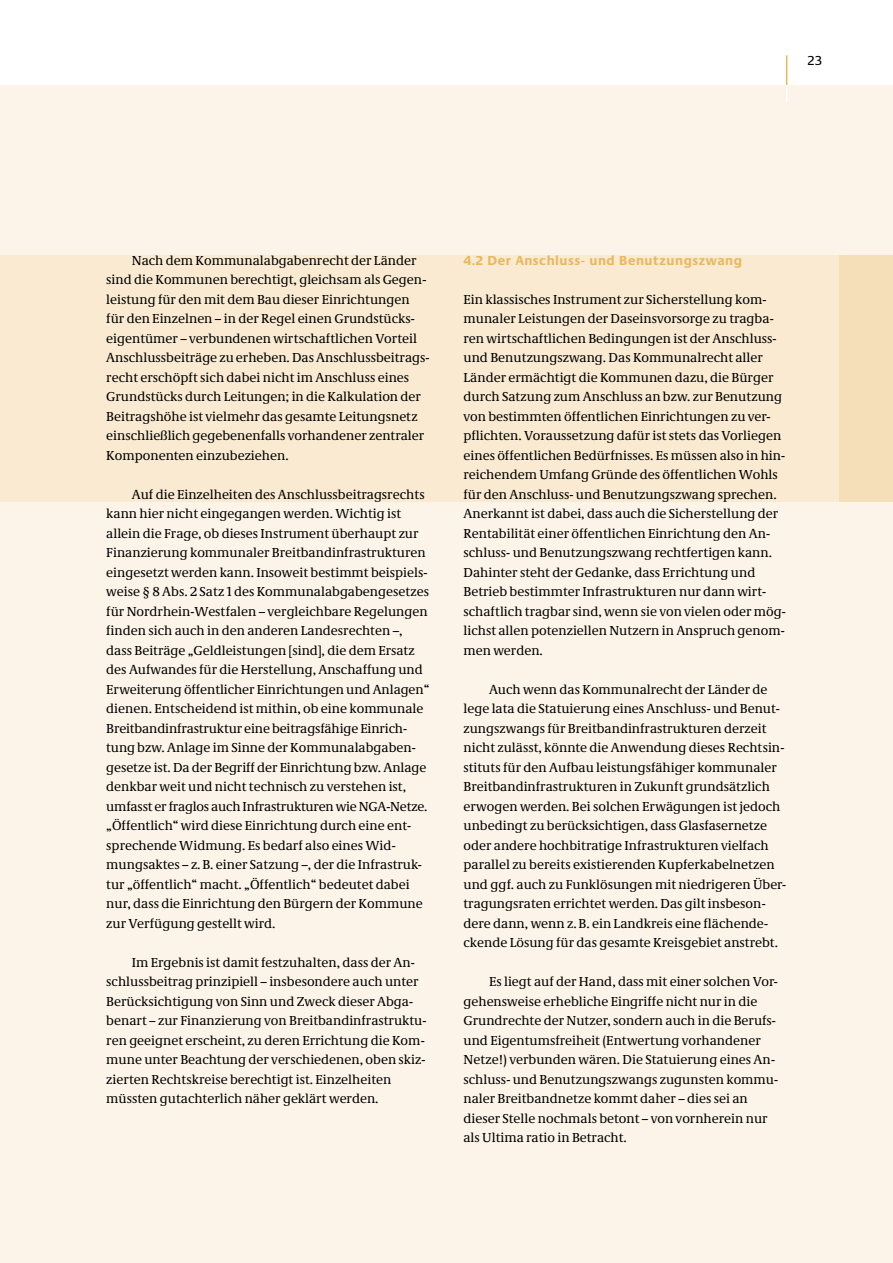
<style>
.page{position:relative;width:893px;height:1263px;background:#fff}
.page>*{position:absolute;margin:0;border:0;box-sizing:border-box;transform-origin:0 0}
.t1{font:13.5px/19.5px "Neue Demos";color:#000}
.t2{font:700 13.5px "Neue Praxis";letter-spacing:.04em;color:#e8b85e}
.t3{font:13.5px "Neue Praxis";color:#000}
</style>
<div class="page">
<div style="left:0;top:85px;width:893px;height:1178px;background:#fcf4e8"></div>
<div style="left:0;top:255px;width:893px;height:247px;background:#f9ead1"></div>
<div style="left:840px;top:255px;width:53px;height:247px;background:#f5dfb9"></div>
<hr style="left:786px;top:55px;width:1px;height:30px;background:#e8b85e">
<svg style="left:786px;top:85px;width:1px;height:17px"></svg>
<p class="t3" style="left:808px;top:53px;width:16px">23</p>
<p class="t1" style="left:106px;top:250px;width:324px;text-indent:26px">Nach dem Kommunalabgabenrecht der Länder sind die Kommunen berechtigt, gleichsam als Gegen&shy;leistung für den mit dem Bau dieser Einrichtungen für den Einzelnen – in der Regel einen Grundstücks&shy;eigentümer – verbundenen wirtschaftlichen Vorteil Anschlussbeiträge zu erheben. Das Anschlussbeitrags&shy;recht erschöpft sich dabei nicht im Anschluss eines Grundstücks durch Leitungen; in die Kalkulation der Beitragshöhe ist vielmehr das gesamte Leitungsnetz einschließlich gegebenenfalls vorhandener zentraler Komponenten einzubeziehen.</p>
<p class="t1" style="left:106px;top:484px;width:325px;text-indent:26px">Auf die Einzelheiten des Anschlussbeitragsrechts kann hier nicht eingegangen werden. Wichtig ist allein die Frage, ob dieses Instrument überhaupt zur Finanzierung kommunaler Breitbandinfrastrukturen eingesetzt werden kann. Insoweit bestimmt beispiels&shy;weise § 8 Abs. 2 Satz 1 des Kommunalabgabengesetzes für Nordrhein-Westfalen – vergleichbare Regelungen finden sich auch in den anderen Landesrechten –, dass Beiträge „Geldleistungen [sind], die dem Ersatz des Aufwandes für die Herstellung, Anschaffung und Erweiterung öffentlicher Einrichtungen und Anlagen“ dienen. Entscheidend ist mithin, ob eine kommunale Breitbandinfrastruktur eine beitragsfähige Einrich&shy;tung bzw. Anlage im Sinne der Kommunalabgaben&shy;gesetze ist. Da der Begriff der Einrichtung bzw. Anlage denkbar weit und nicht technisch zu verstehen ist, umfasst er fraglos auch Infrastrukturen wie NGA-Netze. „Öffentlich“ wird diese Einrichtung durch eine ent&shy;sprechende Widmung. Es bedarf also eines Wid&shy;mungsaktes – z.B. einer Satzung –, der die Infrastruk&shy;tur „öffentlich“ macht. „Öffentlich“ bedeutet dabei nur, dass die Einrichtung den Bürgern der Kommune zur Verfügung gestellt wird.</p>
<p class="t1" style="left:106px;top:952px;width:322px;text-indent:26px">Im Ergebnis ist damit festzuhalten, dass der An&shy;schlussbeitrag prinzipiell – insbesondere auch unter Berücksichtigung von Sinn und Zweck dieser Abga&shy;benart – zur Finanzierung von Breitbandinfrastruktu&shy;ren geeignet erscheint, zu deren Errichtung die Kom&shy;mune unter Beachtung der verschiedenen, oben skiz&shy;zierten Rechtskreise berechtigt ist. Einzelheiten müssten gutachterlich näher geklärt werden.</p>
<p class="t2" style="left:463px;top:252px;width:280px">4.2 Der Anschluss- und Benutzungszwang</p>
<p class="t1" style="left:463px;top:289px;width:324px">Ein klassisches Instrument zur Sicherstellung kom&shy;munaler Leistungen der Daseinsvorsorge zu tragba&shy;ren wirtschaftlichen Bedingungen ist der Anschluss&shy;und Benutzungszwang. Das Kommunalrecht aller Länder ermächtigt die Kommunen dazu, die Bürger durch Satzung zum Anschluss an bzw. zur Benutzung von bestimmten öffentlichen Einrichtungen zu ver&shy;pflichten. Voraussetzung dafür ist stets das Vorliegen eines öffentlichen Bedürfnisses. Es müssen also in hin&shy;reichendem Umfang Gründe des öffentlichen Wohls für den Anschluss- und Benutzungszwang sprechen.<br>Anerkannt ist dabei, dass auch die Sicherstellung der Rentabilität einer öffentlichen Einrichtung den An&shy;schluss- und Benutzungszwang rechtfertigen kann.<br>Dahinter steht der Gedanke, dass Errichtung und Betrieb bestimmter Infrastrukturen nur dann wirt&shy;schaftlich tragbar sind, wenn sie von vielen oder mög&shy;lichst allen potenziellen Nutzern in Anspruch genom&shy;men werden.</p>
<p class="t1" style="left:463px;top:679px;width:324px;text-indent:26px">Auch wenn das Kommunalrecht der Länder de lege lata die Statuierung eines Anschluss- und Benut&shy;zungszwangs für Breitbandinfrastrukturen derzeit nicht zulässt, könnte die Anwendung dieses Rechtsin&shy;stituts für den Aufbau leistungsfähiger kommunaler Breitbandinfrastrukturen in Zukunft grundsätzlich erwogen werden. Bei solchen Erwägungen ist jedoch unbedingt zu berücksichtigen, dass Glasfasernetze oder andere hochbitratige Infrastrukturen vielfach parallel zu bereits existierenden Kupferkabelnetzen und ggf. auch zu Funklösungen mit niedrigeren Über&shy;tragungsraten errichtet werden. Das gilt insbeson&shy;dere dann, wenn z.B. ein Landkreis eine flächende&shy;ckende Lösung für das gesamte Kreisgebiet anstrebt.</p>
<p class="t1" style="left:463px;top:972px;width:316px;text-indent:26px">Es liegt auf der Hand, dass mit einer solchen Vor&shy;gehensweise erhebliche Eingriffe nicht nur in die Grundrechte der Nutzer, sondern auch in die Berufs&shy;und Eigentumsfreiheit (Entwertung vorhandener Netze!) verbunden wären. Die Statuierung eines An&shy;schluss- und Benutzungszwangs zugunsten kommu&shy;naler Breitbandnetze kommt daher – dies sei an dieser Stelle nochmals betont – von vornherein nur als Ultima ratio in Betracht.</p>
</div>
